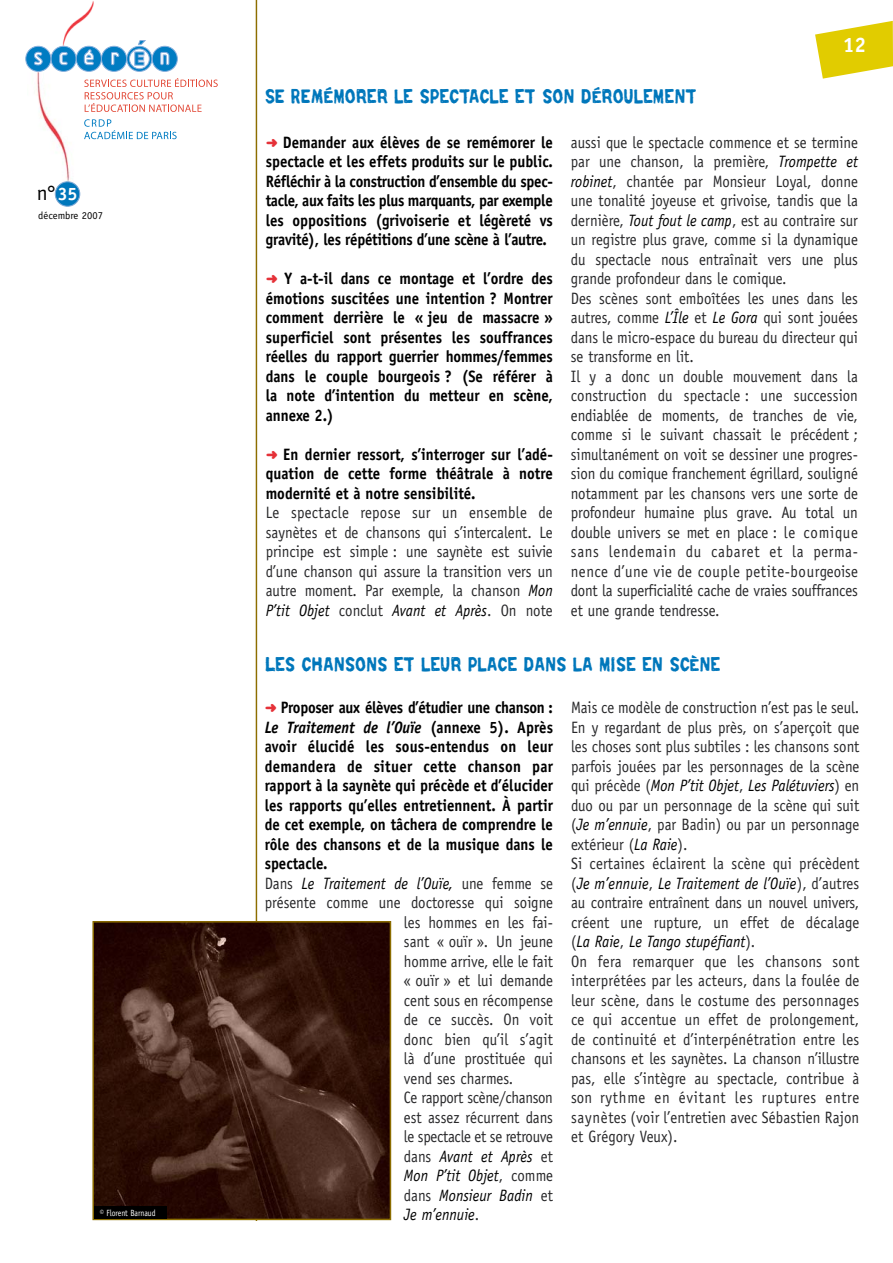
<style>
.page{position:relative;width:893px;height:1263px;background:#fff}
.page>*{position:absolute;margin:0;border:0;box-sizing:border-box;transform-origin:0 0}
.t1{font:21px "Officina Sans";color:#000}
.t2{font:700 21px "Officina Sans";color:#fff}
.t3{font:18px "Repent";letter-spacing:.025em;color:#07b;scale:.8 1}
.t4{font:16.5px/19.5px "Officina Sans";color:#28282a;scale:.9 1}
.t5{font:700 16.5px/19.5px "Officina Sans";color:#000;text-align:justify;scale:.9 1}
.t6{font:italic 16.5px "Officina Sans";color:#000;scale:.9 1}
.t7{font:16.5px "Officina Sans";letter-spacing:-.02em;color:#28282a;scale:.9 1}
.t8{font:700 16.5px "Officina Sans";letter-spacing:-.02em;color:#000;scale:.9 1}
.t9{font:italic 700 16.5px "Officina Sans";color:#000;scale:.9 1}
.t10{font:700 16.5px "Officina Sans";letter-spacing:.02em;color:#000;scale:.9 1}
.t11{font:10.5px "Officina Sans";color:#000}
.t12{font:9px "Officina Sans";color:#fff;scale:.85 1}
.s1{font-weight:700;font-size:18px;color:#fff}
.s2{font-family:"Distro Bats";font-weight:400;font-size:13.5px;color:#e53138}
.s3{font-style:italic;color:#000}
.s4{font-style:normal}
.s5{font-style:normal;color:#28282a}
</style>
<div class="page">
<img style="left:63px;top:1px;width:31px;height:39px">
<img style="left:36px;top:72px;width:41px;height:114px">
<img style="left:255px;top:0;width:3px;height:921px">
<svg style="left:84px;top:78px;width:134px;height:34px"></svg>
<svg style="left:84px;top:119px;width:93px;height:20px"></svg>
<svg style="left:26px;top:40px;width:152px;height:32px"></svg>
<div style="left:55px;top:182px;width:25px;height:24px;background:#07b;border-radius:50%"></div>
<div style="left:55px;top:181px;width:25px;height:26px;border:1px solid #7ea9d5;border-radius:50%"></div>
<svg style="left:815px;top:21px;width:78px;height:58px"></svg>
<img style="left:95px;top:924px;width:293px;height:293px">
<div style="left:92px;top:921px;width:299px;height:299px;border:2px solid #8c6d00"></div>
<div style="left:94px;top:1206px;width:73px;height:13px;background:#000"></div>
<p class="t1" style="left:37px;top:185px;width:42px">n° <span class="s1">35</span></p>
<p class="t11" style="left:38px;top:211px;width:66px">décembre 2007</p>
<p class="t12" style="left:100px;top:1209px;width:67px">© Florent Barnaud</p>
<p class="t2" style="left:843px;top:37px;width:25px">12</p>
<p class="t3" style="left:266px;top:86px;width:540px">SE REMÉMORER LE SPECTACLE ET SON DÉROULEMENT</p>
<p class="t5" style="left:266px;top:134px;width:320px"><span class="s2">b</span> Demander aux élèves de se remémorer le spectacle et les effets produits sur le public.<br>Réfléchir à la construction d’ensemble du spec&shy;tacle, aux faits les plus marquants, par exemple les oppositions (grivoiserie et légèreté vs gravité), les répétitions d’une scène à l’autre.</p>
<p class="t5" style="left:266px;top:270px;width:320px"><span class="s2">b</span> Y a-t-il dans ce montage et l’ordre des émotions suscitées une intention ? Montrer comment derrière le « jeu de massacre » superficiel sont présentes les souffrances réelles du rapport guerrier hommes/femmes dans le couple bourgeois ? (Se référer à la note d’intention du metteur en scène, annexe 2.)</p>
<p class="t5" style="left:266px;top:446px;width:320px"><span class="s2">b</span> En dernier ressort, s’interroger sur l’adé&shy;quation de cette forme théâtrale à notre modernité et à notre sensibilité.</p>
<p class="t4" style="left:266px;top:504px;width:320px;text-align:justify">Le spectacle repose sur un ensemble de saynètes et de chansons qui s’intercalent. Le principe est simple : une saynète est suivie d’une chanson qui assure la transition vers un autre moment. Par exemple, la chanson <span class="s3">Mon P’tit Objet</span> conclut <span class="s3">Avant et Après</span>. On note</p>
<p class="t4" style="left:571px;top:134px;width:320px">aussi que le spectacle commence et se termine par une chanson, la première, <span class="s3">Trompette et robinet</span>, chantée par Monsieur Loyal, donne une tonalité joyeuse et grivoise, tandis que la dernière, <span class="s3">Tout fout le camp</span>, est au contraire sur un registre plus grave, comme si la dynamique du spectacle nous entraînait vers une plus grande profondeur dans le comique.<br>Des scènes sont emboîtées les unes dans les autres, comme <span class="s3">L’Île</span> et <span class="s3">Le Gora</span> qui sont jouées dans le micro-espace du bureau du directeur qui se transforme en lit.<br>Il y a donc un double mouvement dans la construction du spectacle : une succession endiablée de moments, de tranches de vie, comme si le suivant chassait le précédent ; simultanément on voit se dessiner une progres&shy;sion du comique franchement égrillard, souligné notamment par les chansons vers une sorte de profondeur humaine plus grave. Au total un double univers se met en place : le comique sans lendemain du cabaret et la perma&shy;nence d’une vie de couple petite-bourgeoise dont la superficialité cache de vraies souffrances et une grande tendresse.</p>
<p class="t3" style="left:266px;top:654px;width:570px">LES CHANSONS ET LEUR PLACE DANS LA MISE EN SCÈNE</p>
<p class="t8" style="left:265px;top:701px;width:322px"><span class="s2">b</span> Proposer aux élèves d’étudier une chanson :</p>
<p class="t9" style="left:265px;top:721px;width:322px">Le Traitement de l’Ouïe <span class="s4">(annexe 5). Après</span></p>
<p class="t5" style="left:265px;top:738px;width:322px">avoir élucidé les sous-entendus on leur</p>
<p class="t10" style="left:265px;top:760px;width:322px">demandera de situer cette chanson par</p>
<p class="t5" style="left:265px;top:777px;width:322px">rapport à la saynète qui précède et d’élucider</p>
<p class="t5" style="left:265px;top:797px;width:322px">les rapports qu’elles entretiennent. À partir</p>
<p class="t5" style="left:265px;top:816px;width:322px">de cet exemple, on tâchera de comprendre le</p>
<p class="t5" style="left:265px;top:836px;width:322px">rôle des chansons et de la musique dans le</p>
<p class="t5" style="left:265px;top:855px;width:71px">spectacle.</p>
<p class="t6" style="left:265px;top:877px;width:322px"><span class="s5">Dans</span> Le Traitement de l’Ouïe, <span class="s5">une femme se</span></p>
<p class="t4" style="left:265px;top:894px;width:322px">présente comme une doctoresse qui soigne</p>
<p class="t4" style="left:404px;top:914px;width:167px">les hommes en les fai-</p>
<p class="t4" style="left:404px;top:933px;width:167px">sant « ouïr ». Un jeune</p>
<p class="t4" style="left:404px;top:953px;width:167px">homme arrive, elle le fait</p>
<p class="t4" style="left:404px;top:972px;width:167px">« ouïr » et lui demande</p>
<p class="t4" style="left:404px;top:992px;width:167px">cent sous en récompense</p>
<p class="t4" style="left:404px;top:1011px;width:167px">de ce succès. On voit</p>
<p class="t4" style="left:404px;top:1031px;width:167px">donc bien qu’il s’agit</p>
<p class="t4" style="left:404px;top:1050px;width:167px">là d’une prostituée qui</p>
<p class="t4" style="left:404px;top:1070px;width:123px">vend ses charmes.</p>
<p class="t7" style="left:404px;top:1091px;width:167px">Ce rapport scène/chanson</p>
<p class="t4" style="left:404px;top:1109px;width:167px">est assez récurrent dans</p>
<p class="t7" style="left:404px;top:1130px;width:167px">le spectacle et se retrouve</p>
<p class="t6" style="left:404px;top:1150px;width:167px"><span class="s5">dans</span> Avant et Après <span class="s5">et</span></p>
<p class="t6" style="left:404px;top:1169px;width:167px">Mon P’tit Objet<span class="s5">, comme</span></p>
<p class="t6" style="left:404px;top:1189px;width:167px"><span class="s5">dans</span> Monsieur Badin <span class="s5">et</span></p>
<p class="t6" style="left:404px;top:1208px;width:85px">Je m’ennuie<span class="s5">.</span></p>
<p class="t4" style="left:571px;top:699px;width:322px">Mais ce modèle de construction n’est pas le seul.<br>En y regardant de plus près, on s’aperçoit que les choses sont plus subtiles : les chansons sont parfois jouées par les personnages de la scène qui précède (<span class="s3">Mon P’tit Objet</span>, <span class="s3">Les Palétuviers</span>) en duo ou par un personnage de la scène qui suit (<span class="s3">Je m’ennuie</span>, par Badin) ou par un personnage extérieur (<span class="s3">La Raie</span>).<br>Si certaines éclairent la scène qui précèdent (<span class="s3">Je m’ennuie</span>, <span class="s3">Le Traitement de l’Ouïe</span>), d’autres au contraire entraînent dans un nouvel univers, créent une rupture, un effet de décalage (<span class="s3">La Raie</span>, <span class="s3">Le Tango stupéfiant</span>).<br>On fera remarquer que les chansons sont interprétées par les acteurs, dans la foulée de leur scène, dans le costume des personnages ce qui accentue un effet de prolongement, de continuité et d’interpénétration entre les chansons et les saynètes. La chanson n’illustre pas, elle s’intègre au spectacle, contribue à son rythme en évitant les ruptures entre saynètes (voir l’entretien avec Sébastien Rajon et Grégory Veux).</p>
</div>
